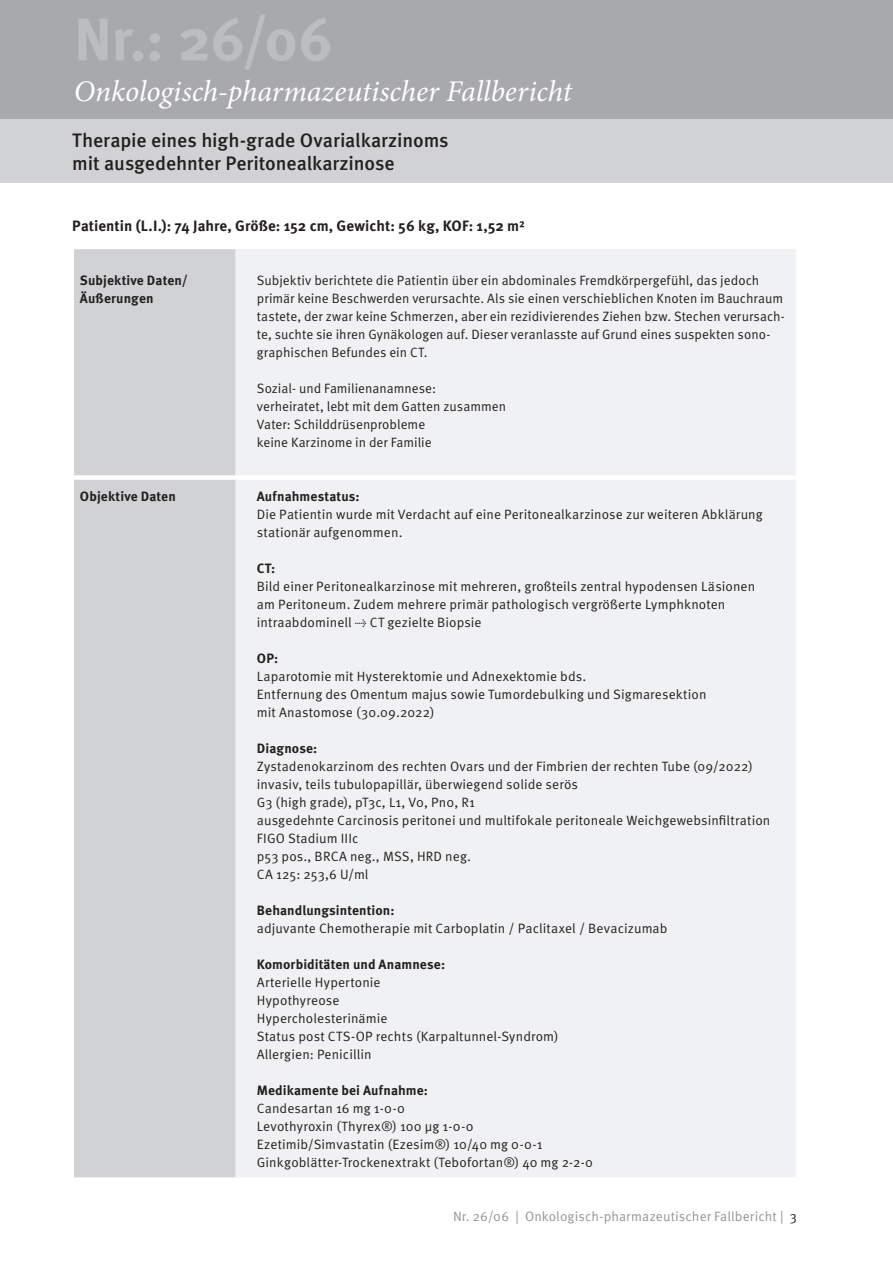
<style>
.page{position:relative;width:893px;height:1263px;background:#fff}
.page>*{position:absolute;margin:0;border:0;box-sizing:border-box;transform-origin:0 0}
.t1{font:italic 30px "Minion Pro";letter-spacing:-.005em;color:#fff}
.Titel_Fallbericht{font:500 19.5px/22.5px "Meta Pro";letter-spacing:-.005em;color:#231f20}
.Fließtext{font:700 15px "Meta Pro";color:#231f20}
.Aufzählung{font:13.5px/18px "Meta Pro Norm";letter-spacing:.005em;color:#231f20}
.Fließtext-2{font:13.5px/18px "Meta Pro Norm";color:#231f20}
.Aufzählung-2{font:700 13.5px "Meta Pro";letter-spacing:.005em;color:#231f20}
.Fußzeile{font:13.5px "Meta Pro Norm";letter-spacing:.005em;color:#939598}
.Fließtext_Headline{font:700 13.5px/18px "Meta Pro";letter-spacing:.01em;color:#231f20}
.s1{color:#231f20}
</style>
<div class="page">
<div style="left:0;top:0;width:893px;height:119px;background:#a8a9ad"></div>
<div style="left:0;top:119px;width:893px;height:64px;background:#d1d2d4"></div>
<div style="left:74px;top:249px;width:162px;height:928px;background:#d1d2d4"></div>
<div style="left:236px;top:249px;width:560px;height:928px;background:#f0f1f2"></div>
<p class="t1" style="left:74px;top:71px;width:499px">Onkologisch-pharmazeutischer Fallbericht</p>
<p class="Titel_Fallbericht" style="left:72px;top:128px;width:378px">Therapie eines high-grade Ovarialkarzinoms mit ausgedehnter Peritonealkarzinose</p>
<p class="Fließtext" style="left:72px;top:214px;width:454px">Patientin (L.I.): 74 Jahre, Größe: 152 cm, Gewicht: 56 kg, KOF: 1,52 m²</p>
<p class="Fließtext_Headline" style="left:80px;top:270px;width:109px">Subjektive Daten/<br>Äußerungen</p>
<p class="Fließtext-2" style="left:257px;top:270px;width:530px">Subjektiv berichtete die Patientin über ein abdominales Fremdkörpergefühl, das jedoch primär keine Beschwerden verursachte. Als sie einen verschieblichen Knoten im Bauchraum tastete, der zwar keine Schmerzen, aber ein rezidivierendes Ziehen bzw. Stechen verursach&shy;te, suchte sie ihren Gynäkologen auf. Dieser veranlasste auf Grund eines suspekten sono&shy;graphischen Befundes ein CT.</p>
<p class="Fließtext-2" style="left:257px;top:378px;width:181px">Sozial- und Familienanamnese:</p>
<p class="Fließtext-2" style="left:257px;top:396px;width:251px">verheiratet, lebt mit dem Gatten zusammen</p>
<p class="Fließtext-2" style="left:257px;top:414px;width:170px">Vater: Schilddrüsenprobleme</p>
<p class="Fließtext-2" style="left:257px;top:432px;width:176px">keine Karzinome in der Familie</p>
<p class="Fließtext_Headline" style="left:80px;top:486px;width:97px">Objektive Daten</p>
<p class="Aufzählung-2" style="left:257px;top:485px;width:104px">Aufnahmestatus:</p>
<p class="Aufzählung" style="left:257px;top:504px;width:507px">Die Patientin wurde mit Verdacht auf eine Peritonealkarzinose zur weiteren Abklärung stationär aufgenommen.</p>
<p class="Aufzählung-2" style="left:257px;top:557px;width:20px">CT:</p>
<p class="Aufzählung" style="left:257px;top:576px;width:500px">Bild einer Peritonealkarzinose mit mehreren, großteils zentral hypodensen Läsionen am Peritoneum. Zudem mehrere primär pathologisch vergrößerte Lymphknoten intraabdominell → CT gezielte Biopsie</p>
<p class="Aufzählung-2" style="left:257px;top:647px;width:23px">OP:</p>
<p class="Aufzählung" style="left:257px;top:666px;width:331px">Laparotomie mit Hysterektomie und Adnexektomie bds.</p>
<p class="Aufzählung" style="left:257px;top:684px;width:451px">Entfernung des Omentum majus sowie Tumordebulking und Sigmaresektion mit Anastomose (30.09.2022)</p>
<p class="Aufzählung-2" style="left:257px;top:737px;width:62px">Diagnose:</p>
<p class="Aufzählung" style="left:257px;top:756px;width:498px">Zystadenokarzinom des rechten Ovars und der Fimbrien der rechten Tube (09/2022)</p>
<p class="Aufzählung" style="left:257px;top:774px;width:323px">invasiv, teils tubulopapillär, überwiegend solide serös</p>
<p class="Aufzählung" style="left:257px;top:792px;width:220px">G3 (high grade), pT3c, L1, V0, Pn0, R1</p>
<p class="Aufzählung" style="left:257px;top:810px;width:515px">ausgedehnte Carcinosis peritonei und multifokale peritoneale Weichgewebsinfiltration</p>
<p class="Aufzählung" style="left:257px;top:828px;width:103px">FIGO Stadium IIIc</p>
<p class="Aufzählung" style="left:257px;top:846px;width:216px">p53 pos., BRCA neg., MSS, HRD neg.</p>
<p class="Aufzählung" style="left:257px;top:864px;width:113px">CA 125: 253,6 U/ml</p>
<p class="Aufzählung-2" style="left:257px;top:899px;width:139px">Behandlungsintention:</p>
<p class="Aufzählung" style="left:257px;top:918px;width:412px">adjuvante Chemotherapie mit Carboplatin / Paclitaxel / Bevacizumab</p>
<p class="Aufzählung-2" style="left:257px;top:953px;width:190px">Komorbiditäten und Anamnese:</p>
<p class="Aufzählung" style="left:257px;top:972px;width:125px">Arterielle Hypertonie</p>
<p class="Aufzählung" style="left:257px;top:990px;width:84px">Hypothyreose</p>
<p class="Aufzählung" style="left:257px;top:1008px;width:132px">Hypercholesterinämie</p>
<p class="Aufzählung" style="left:257px;top:1026px;width:303px">Status post CTS-OP rechts (Karpaltunnel-Syndrom)</p>
<p class="Aufzählung" style="left:257px;top:1044px;width:116px">Allergien: Penicillin</p>
<p class="Aufzählung-2" style="left:257px;top:1079px;width:173px">Medikamente bei Aufnahme:</p>
<p class="Aufzählung" style="left:257px;top:1098px;width:150px">Candesartan 16 mg 1-0-0</p>
<p class="Aufzählung" style="left:257px;top:1116px;width:218px">Levothyroxin (Thyrex®) 100 µg 1-0-0</p>
<p class="Aufzählung" style="left:257px;top:1134px;width:287px">Ezetimib/Simvastatin (Ezesim®) 10/40 mg 0-0-1</p>
<p class="Aufzählung" style="left:257px;top:1152px;width:338px">Ginkgoblätter-Trockenextrakt (Tebofortan®) 40 mg 2-2-0</p>
<p class="Fußzeile" style="left:453px;top:1206px;width:345px">Nr. 26/06 | Onkologisch-pharmazeutischer Fallbericht | <span class="s1">3</span></p>
</div>
